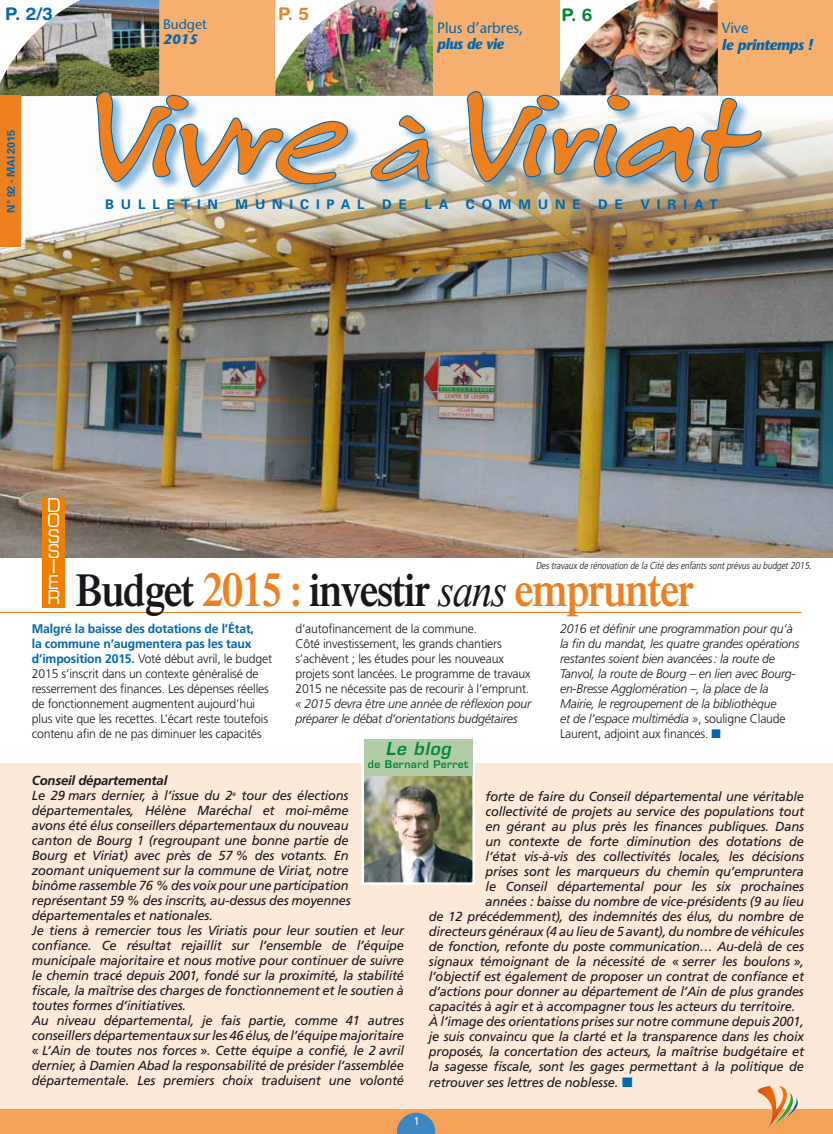
<style>
.page{position:relative;width:833px;height:1134px;background:#fff}
.page>*{position:absolute;margin:0;border:0;box-sizing:border-box;transform-origin:0 0}
.t1{font:italic 139.25px "Felt Tip Roman";color:#ee8020}
.t2{font:600 46.5px "Times";letter-spacing:-.03em;color:#1a171c;scale:.88 1}
.t3{font:18.5px/15.2px "Eurostile";color:#fff}
.t4{font:700 17.5px "Helvetica Rounded";color:#0067b0}
.t5{font:700 17.5px "Helvetica Rounded";color:#ee8020}
.t6{font:700 17.5px "Helvetica Rounded";color:#008931}
.t7{font:italic 600 17.38px "Eurostile";color:#008931}
.t8{font:15px "Stone Sans";color:#0067b0}
.t9{font:italic 700 15px "Stone Sans";letter-spacing:-.025em;color:#0067b0}
.t10{font:italic 700 15px "Stone Sans";letter-spacing:-.025em;color:#0067b0;scale:.95 1}
.t11{font:13.75px "Stone Sans";color:#0067b0}
.t12{font:italic 700 13.75px "Stone Sans";color:#0067b0}
.t13{font:700 13.25px "Univers";letter-spacing:.52em;color:#0067b0}
.t14{font:italic 13.12px/15px "Frutiger";letter-spacing:-.015em;color:#1a171c}
.t15{font:300 12.5px/15px "Frutiger";letter-spacing:-.015em;color:#1a171c}
.t16{font:italic 300 12.5px/15px "Frutiger";letter-spacing:-.015em;color:#1a171c}
.t17{font:11.25px "Univers";color:#fff;scale:.85 1}
.t18{font:700 10.88px "Univers";letter-spacing:-.02em;color:#0067b0}
.t19{font:600 10.38px "Eurostile";letter-spacing:.04em;color:#008931}
.t20{font:italic 300 condensed 10px "Frutiger";color:#1a171c}
.s1{font-size:156.12px}
.s2{font-size:110.38px}
.s3{font-size:47.75px;color:#ee8020}
.s4{font-family:"Times New Roman";font-weight:400;font-style:italic}
.s5{font-weight:700;color:#0067b0}
.s6{font-style:normal}
.s7{color:#0067b0}
.s8{font-weight:700}
</style>
<div class="page">
<div style="left:0;top:763px;width:833px;height:357px;background:#fde9d7"></div>
<img style="left:364px;top:776px;width:108px;height:106px">
<div style="left:361px;top:744px;width:114px;height:141px;border:2px solid #fff"></div>
<div style="left:364px;top:739px;width:108px;height:37px;background:#b1cda7"></div>
<img style="left:0;top:118px;width:833px;height:439px">
<div style="left:0;top:0;width:833px;height:96px;background:#f6af6e"></div>
<div style="left:0;top:1109px;width:833px;height:25px;background:#f4a258"></div>
<svg style="left:397px;top:1113px;width:38px;height:21px"></svg>
<img style="left:350px;top:0;width:83px;height:92px">
<img style="left:560px;top:0;width:158px;height:86px">
<div style="left:97px;top:92px;width:678px;height:109px;background:#0067b0;opacity:.45"></div>
<img style="left:0;top:0;width:350px;height:189px">
<svg style="left:366px;top:109px;width:66px;height:75px"></svg>
<img style="left:466px;top:86px;width:296px;height:101px">
<div style="left:0;top:96px;width:21px;height:151px;background:#ee8020"></div>
<hr style="left:0;top:612px;width:802px;height:1px;background:#ee8020">
<img style="left:757px;top:1086px;width:41px;height:42px">
<div style="left:43px;top:497px;width:22px;height:111px;background:#ee7f00"></div>
<h3 class="t4" style="left:5px;top:3px;width:49px">P. 2/3</h3>
<h3 class="t5" style="left:278px;top:3px;width:32px">P. 5</h3>
<h3 class="t6" style="left:561px;top:4px;width:33px">P. 6</h3>
<p class="t11" style="left:163px;top:15px;width:45px">Budget</p>
<p class="t12" style="left:163px;top:30px;width:36px">2015</p>
<p class="t8" style="left:437px;top:19px;width:88px">Plus d’arbres,</p>
<p class="t10" style="left:437px;top:35px;width:72px">plus de vie</p>
<p class="t8" style="left:722px;top:19px;width:28px">Vive</p>
<p class="t9" style="left:722px;top:35px;width:92px">le printemps !</p>
<p class="t18" style="left:4px;top:213px;width:84px;rotate:-90deg">N° 92 - MAI 2015</p>
<h1 class="t1" style="left:75px;top:52px;width:727px"><span class="s1">V</span>ivre<span class="s2">à</span> <span class="s1">V</span>iriat</h1>
<p class="t13" style="left:105px;top:196px;width:114px">BULLETIN</p>
<p class="t13" style="left:235px;top:196px;width:131px">MUNICIPAL</p>
<p class="t13" style="left:382px;top:196px;width:26px">D E</p>
<p class="t13" style="left:424px;top:196px;width:25px">L A</p>
<p class="t13" style="left:466px;top:196px;width:116px">COMMUNE</p>
<p class="t13" style="left:598px;top:196px;width:26px">D E</p>
<p class="t13" style="left:640px;top:196px;width:79px">VIRIAT</p>
<h3 class="t3" style="left:47px;top:498px;width:15px">D<br>O<br>S<br>S<br>I<br>E<br>R</h3>
<p class="t20" style="left:536px;top:560px;width:279px">Destravauxde rénovation de la Cité desenfantssontprévusau budget2015.</p>
<h2 class="t2" style="left:76px;top:563px;width:704px">Budget <span class="s3">2015 :</span> investir <span class="s4">sans</span> <span class="s3">emprunter</span></h2>
<p class="t15" style="left:32px;top:621px;width:242px"><span class="s5">Malgré la baisse des dotations de l’État,<br>la commune n’augmentera pas les taux d’imposition 2015.</span> Voté début avril, le budget 2015 s’inscrit dans un contexte généralisé de resserrement des finances. Les dépenses réelles de fonctionnement augmentent aujourd’hui plus vite que les recettes. L’écart reste toutefois contenu afin de ne pas diminuer les capacités</p>
<p class="t15" style="left:295px;top:621px;width:237px">d’autofinancement de la commune.<br>Côté investissement, les grands chantiers s’achèvent ; les études pour les nouveaux projets sont lancées. Le programme de travaux 2015 ne nécessite pas de recourir à l’emprunt.</p>
<p class="t16" style="left:295px;top:696px;width:237px">« 2015 devra être une année de réflexion pour préparer le débat d’orientations budgétaires</p>
<h3 class="t7" style="left:385px;top:738px;width:71px">Le blog</h3>
<p class="t19" style="left:368px;top:757px;width:102px">de Bernard Perret</p>
<p class="t16" style="left:560px;top:621px;width:241px">2016 et définir une programmation pour qu’à la fin du mandat, les quatre grandes opérations restantes soient bien avancées: la route de Tanvol, la route de Bourg – en lien avec Bourg&shy;en-Bresse Agglomération –, la place de la Mairie, le regroupement de la bibliothèque<br>et de l’espace multimédia »<span class="s6">, souligne Claude Laurent, adjoint aux finances.</span> <span class="s7">■</span></p>
<p class="t14" style="left:32px;top:773px;width:374px"><span class="s8">Conseil départemental<br></span>Le 29 mars dernier, à l’issue du 2<sup>e</sup> tour des élections départementales, Hélène Maréchal et moi-même<br>avons été élus conseillers départementaux du nouveau<br>canton de Bourg 1 (regroupant une bonne partie de<br>Bourg et Viriat) avec près de 57 % des votants. En zoomant uniquement sur la commune de Viriat, notre<br>binôme rassemble 76 % des voix pour une participation représentant 59 % des inscrits, au-dessus des moyennes départementales et nationales.<br>Je tiens à remercier tous les Viriatis pour leur soutien et leur confiance. Ce résultat rejaillit sur l’ensemble de l’équipe municipale majoritaire et nous motive pour continuer de suivre le chemin tracé depuis 2001, fondé sur la proximité, la stabilité fiscale, la maîtrise des charges de fonctionnement et le soutien à toutes formes d’initiatives.<br>Au niveau départemental, je fais partie, comme 41 autres conseillers départementaux sur les 46 élus, de l’équipe majoritaire « L’Ain de toutes nos forces ». Cette équipe a confié, le 2 avril dernier, à Damien Abad la responsabilité de présider l’assemblée départementale. Les premiers choix traduisent une volonté</p>
<p class="t14" style="left:485px;top:788px;width:320px">forte de faire du Conseil départemental une véritable</p>
<p class="t14" style="left:485px;top:803px;width:320px">collectivité de projets au service des populations tout</p>
<p class="t14" style="left:485px;top:818px;width:320px">en gérant au plus près les finances publiques. Dans</p>
<p class="t14" style="left:485px;top:833px;width:320px">un contexte de forte diminution des dotations de</p>
<p class="t14" style="left:485px;top:848px;width:320px">l’état vis-à-vis des collectivités locales, les décisions</p>
<p class="t14" style="left:485px;top:863px;width:320px">prises sont les marqueurs du chemin qu’empruntera</p>
<p class="t14" style="left:485px;top:878px;width:320px">le Conseil départemental pour les six prochaines</p>
<p class="t14" style="left:485px;top:893px;width:320px">années : baisse du nombre de vice-présidents (9 au lieu</p>
<p class="t14" style="left:429px;top:908px;width:377px">de 12 précédemment), des indemnités des élus, du nombre de</p>
<p class="t14" style="left:429px;top:923px;width:376px">directeurs généraux (4 au lieu de 5 avant), du nombre de véhicules</p>
<p class="t14" style="left:429px;top:938px;width:377px">de fonction, refonte du poste communication… Au-delà de ces</p>
<p class="t14" style="left:429px;top:953px;width:377px">signaux témoignant de la nécessité de « serrer les boulons »,</p>
<p class="t14" style="left:429px;top:968px;width:376px">l’objectif est également de proposer un contrat de confiance et</p>
<p class="t14" style="left:429px;top:983px;width:376px">d’actions pour donner au département de l’Ain de plus grandes</p>
<p class="t14" style="left:429px;top:998px;width:368px">capacités à agir et à accompagner tous les acteurs du territoire.</p>
<p class="t14" style="left:429px;top:1013px;width:376px">À l’image des orientations prises sur notre commune depuis 2001,</p>
<p class="t14" style="left:429px;top:1028px;width:376px">je suis convaincu que la clarté et la transparence dans les choix</p>
<p class="t14" style="left:429px;top:1043px;width:377px">proposés, la concertation des acteurs, la maîtrise budgétaire et</p>
<p class="t14" style="left:429px;top:1058px;width:376px">la sagesse fiscale, sont les gages permettant à la politique de</p>
<p class="t14" style="left:429px;top:1075px;width:205px">retrouver ses lettres de noblesse. <span class="s7">■</span></p>
<p class="t17" style="left:414px;top:1115px;width:8px">1</p>
</div>
